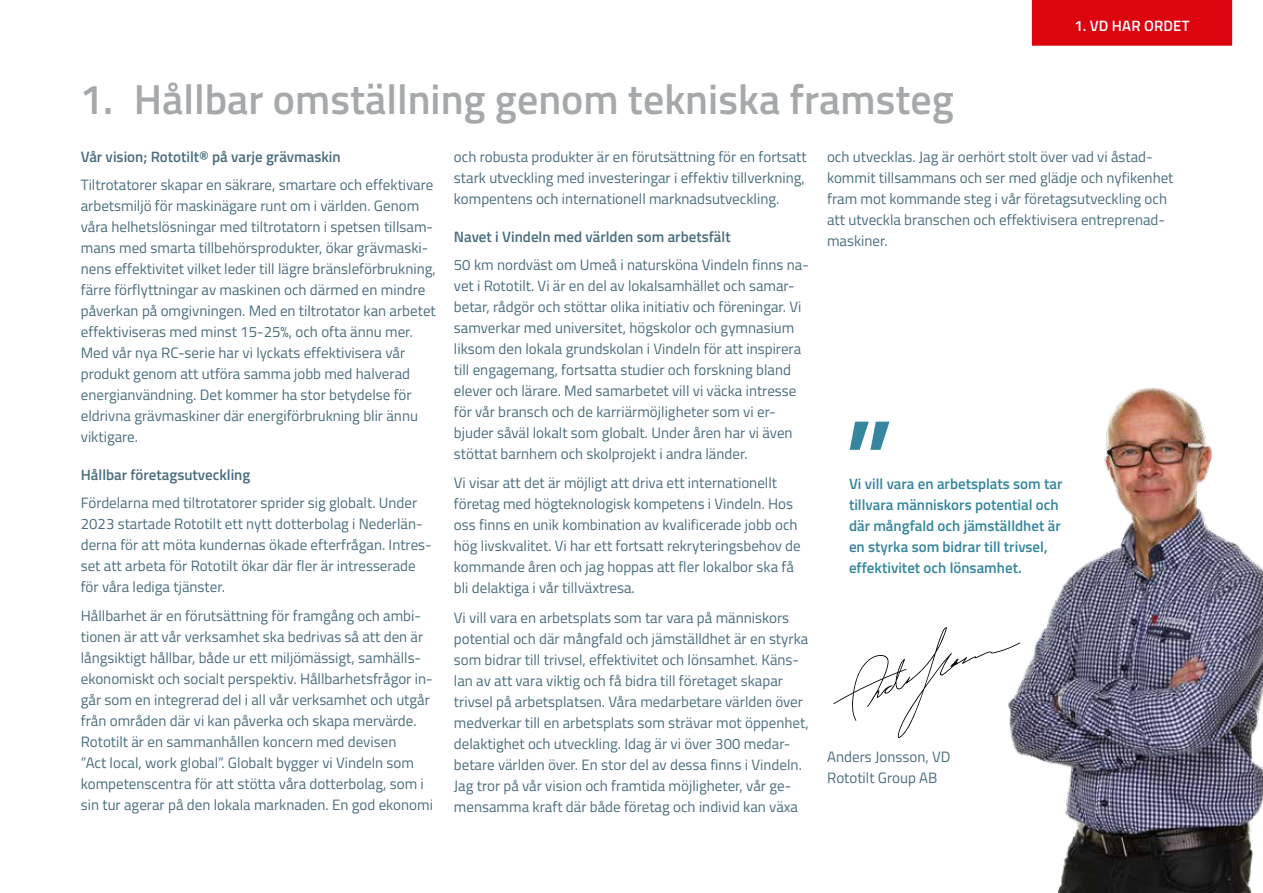
<style>
.page{position:relative;width:1263px;height:893px;background:#fff}
.page>*{position:absolute;margin:0;border:0;box-sizing:border-box;transform-origin:0 0}
.t1{font:600 119.85px "Titillium Web";color:#35869e}
.t2{font:600 42px "Titillium Web";color:#a5a9ab}
.t3{font:15px/21px "Titillium Web";color:#4a6e7e}
.t4{font:600 15px/21px "Titillium Web";color:#35869e}
.t5{font:600 15px "Titillium Web";color:#4a6e7e}
.t6{font:600 15px "Titillium Web";letter-spacing:.01em;color:#fff}
</style>
<div class="page">
<div style="left:1032px;top:0;width:200px;height:46px;background:#dc030e"></div>
<img style="left:1011px;top:388px;width:252px;height:505px">
<svg style="left:833px;top:627px;width:187px;height:111px"></svg>
<p class="t6" style="left:1074px;top:14px;width:117px">1. VD HAR ORDET</p>
<h2 class="t2" style="left:80px;top:67px;width:876px">1. Hållbar omställning genom tekniska framsteg</h2>
<p class="t5" style="left:81px;top:145px;width:261px">Vår vision; Rototilt® på varje grävmaskin</p>
<p class="t3" style="left:81px;top:173px;width:357px">Tiltrotatorer skapar en säkrare, smartare och effektivare arbetsmiljö för maskinägare runt om i världen. Genom våra helhetslösningar med tiltrotatorn i spetsen tillsam&shy;mans med smarta tillbehörsprodukter, ökar grävmaski&shy;nens effektivitet vilket leder till lägre bränsleförbrukning, färre förflyttningar av maskinen och därmed en mindre påverkan på omgivningen. Med en tiltrotator kan arbetet effektiviseras med minst 15-25%, och ofta ännu mer.<br>Med vår nya RC-serie har vi lyckats effektivisera vår produkt genom att utföra samma jobb med halverad energianvändning. Det kommer ha stor betydelse för eldrivna grävmaskiner där energiförbrukning blir ännu viktigare.</p>
<p class="t5" style="left:81px;top:463px;width:171px">Hållbar företagsutveckling</p>
<p class="t3" style="left:81px;top:491px;width:352px">Fördelarna med tiltrotatorer sprider sig globalt. Under 2023 startade Rototilt ett nytt dotterbolag i Nederlän&shy;derna för att möta kundernas ökade efterfrågan. Intres&shy;set att arbeta för Rototilt ökar där fler är intresserade för våra lediga tjänster.</p>
<p class="t3" style="left:81px;top:605px;width:354px">Hållbarhet är en förutsättning för framgång och ambi&shy;tionen är att vår verksamhet ska bedrivas så att den är långsiktigt hållbar, både ur ett miljömässigt, samhälls&shy;ekonomiskt och socialt perspektiv. Hållbarhetsfrågor in&shy;går som en integrerad del i all vår verksamhet och utgår från områden där vi kan påverka och skapa mervärde.<br>Rototilt är en sammanhållen koncern med devisen<br>”Act local, work global”. Globalt bygger vi Vindeln som kompetenscentra för att stötta våra dotterbolag, som i sin tur agerar på den lokala marknaden. En god ekonomi</p>
<p class="t3" style="left:827px;top:146px;width:348px">och utvecklas. Jag är oerhört stolt över vad vi åstad&shy;kommit tillsammans och ser med glädje och nyfikenhet fram mot kommande steg i vår företagsutveckling och att utveckla branschen och effektivisera entreprenad&shy;maskiner.</p>
<p class="t3" style="left:454px;top:146px;width:354px">och robusta produkter är en förutsättning för en fortsatt stark utveckling med investeringar i effektiv tillverkning, kompentens och internationell marknadsutveckling.</p>
<p class="t5" style="left:454px;top:225px;width:278px">Navet i Vindeln med världen som arbetsfält</p>
<p class="t3" style="left:454px;top:253px;width:357px">50 km nordväst om Umeå i natursköna Vindeln finns na&shy;vet i Rototilt. Vi är en del av lokalsamhället och samar&shy;betar, rådgör och stöttar olika initiativ och föreningar. Vi samverkar med universitet, högskolor och gymnasium liksom den lokala grundskolan i Vindeln för att inspirera till engagemang, fortsatta studier och forskning bland elever och lärare. Med samarbetet vill vi väcka intresse för vår bransch och de karriärmöjligheter som vi er&shy;bjuder såväl lokalt som globalt. Under åren har vi även stöttat barnhem och skolprojekt i andra länder.</p>
<p class="t3" style="left:454px;top:472px;width:348px">Vi visar att det är möjligt att driva ett internationellt företag med högteknologisk kompetens i Vindeln. Hos oss finns en unik kombination av kvalificerade jobb och hög livskvalitet. Vi har ett fortsatt rekryteringsbehov de kommande åren och jag hoppas att fler lokalbor ska få bli delaktiga i vår tillväxtresa.</p>
<p class="t3" style="left:454px;top:606px;width:356px">Vi vill vara en arbetsplats som tar vara på människors potential och där mångfald och jämställdhet är en styrka som bidrar till trivsel, effektivitet och lönsamhet. Käns&shy;lan av att vara viktig och få bidra till företaget skapar trivsel på arbetsplatsen. Våra medarbetare världen över medverkar till en arbetsplats som strävar mot öppenhet, delaktighet och utveckling. Idag är vi över 300 medar&shy;betare världen över. En stor del av dessa finns i Vindeln.<br>Jag tror på vår vision och framtida möjligheter, vår ge&shy;mensamma kraft där både företag och individ kan växa</p>
<h1 class="t1" style="left:844px;top:373px;width:51px">”</h1>
<p class="t4" style="left:849px;top:472px;width:215px">Vi vill vara en arbetsplats som tar tillvara människors potential och där mångfald och jämställdhet är en styrka som bidrar till trivsel, effektivitet och lönsamhet.</p>
<p class="t3" style="left:827px;top:746px;width:125px">Anders Jonsson, VD<br>Rototilt Group AB</p>
</div>
